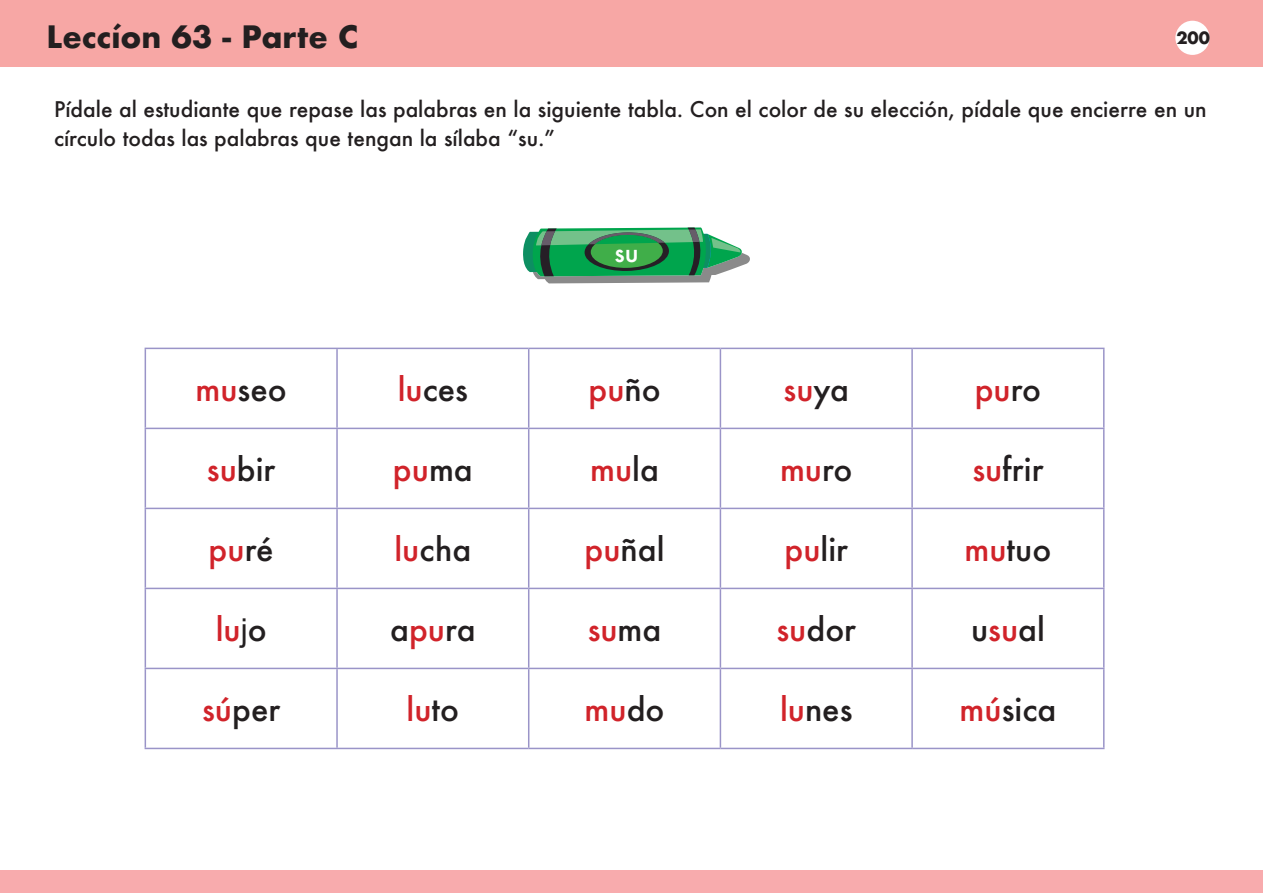
<style>
.page{position:relative;width:1263px;height:893px;background:#fff}
.page>*{position:absolute;margin:0;border:0;box-sizing:border-box;transform-origin:0 0}
.t1{font:500 31.5px "Futura";color:#231f20}
.t2{font:500 31.5px "Futura";color:#d1232a}
.t3{font:700 30px "Futura";color:#231f20}
.t4{font:500 25.5px "Futura";color:#fff}
.t5{font:500 21px/28.5px "Futura";color:#231f20}
.t6{font:700 16.5px "Futura";color:#231f20}
.s1{color:#d1232a}
.s2{color:#231f20}
.s3{font-family:"Arial";font-weight:400;color:#231f20}
</style>
<div class="page">
<div style="left:0;top:871px;width:1263px;height:22px;background:#f8abad"></div>
<div style="left:0;top:0;width:1263px;height:66px;background:#f7a7a5"></div>
<svg style="left:523px;top:227px;width:227px;height:56px;background:#52a574"></svg>
<hr style="left:145px;top:348px;width:192px;height:1px;background:#9a94c8">
<hr style="left:145px;top:349px;width:1px;height:79px;background:#9a94c8">
<hr style="left:337px;top:348px;width:192px;height:1px;background:#9a94c8">
<hr style="left:336px;top:349px;width:2px;height:79px;background:#9a94c8">
<hr style="left:529px;top:348px;width:191px;height:1px;background:#9a94c8">
<hr style="left:528px;top:349px;width:1px;height:79px;background:#9a94c8">
<hr style="left:720px;top:348px;width:192px;height:1px;background:#9a94c8">
<hr style="left:720px;top:349px;width:1px;height:79px;background:#9a94c8">
<hr style="left:912px;top:348px;width:192px;height:1px;background:#9a94c8">
<hr style="left:911px;top:349px;width:2px;height:79px;background:#9a94c8">
<hr style="left:1103px;top:349px;width:1px;height:79px;background:#9a94c8">
<hr style="left:145px;top:428px;width:192px;height:1px;background:#9a94c8">
<hr style="left:145px;top:429px;width:1px;height:79px;background:#9a94c8">
<hr style="left:337px;top:428px;width:192px;height:1px;background:#9a94c8">
<hr style="left:336px;top:429px;width:2px;height:79px;background:#9a94c8">
<hr style="left:529px;top:428px;width:191px;height:1px;background:#9a94c8">
<hr style="left:528px;top:429px;width:1px;height:79px;background:#9a94c8">
<hr style="left:720px;top:428px;width:192px;height:1px;background:#9a94c8">
<hr style="left:720px;top:429px;width:1px;height:79px;background:#9a94c8">
<hr style="left:912px;top:428px;width:192px;height:1px;background:#9a94c8">
<hr style="left:911px;top:429px;width:2px;height:79px;background:#9a94c8">
<hr style="left:1103px;top:429px;width:1px;height:79px;background:#9a94c8">
<hr style="left:145px;top:508px;width:192px;height:1px;background:#9a94c8">
<hr style="left:145px;top:509px;width:1px;height:79px;background:#9a94c8">
<hr style="left:337px;top:508px;width:192px;height:1px;background:#9a94c8">
<hr style="left:336px;top:509px;width:2px;height:79px;background:#9a94c8">
<hr style="left:529px;top:508px;width:191px;height:1px;background:#9a94c8">
<hr style="left:528px;top:509px;width:1px;height:79px;background:#9a94c8">
<hr style="left:720px;top:508px;width:192px;height:1px;background:#9a94c8">
<hr style="left:720px;top:509px;width:1px;height:79px;background:#9a94c8">
<hr style="left:912px;top:508px;width:192px;height:1px;background:#9a94c8">
<hr style="left:911px;top:509px;width:2px;height:79px;background:#9a94c8">
<hr style="left:1103px;top:509px;width:1px;height:79px;background:#9a94c8">
<hr style="left:145px;top:588px;width:192px;height:1px;background:#9a94c8">
<hr style="left:145px;top:589px;width:1px;height:79px;background:#9a94c8">
<hr style="left:337px;top:588px;width:192px;height:1px;background:#9a94c8">
<hr style="left:336px;top:589px;width:2px;height:79px;background:#9a94c8">
<hr style="left:529px;top:588px;width:191px;height:1px;background:#9a94c8">
<hr style="left:528px;top:589px;width:1px;height:79px;background:#9a94c8">
<hr style="left:720px;top:588px;width:192px;height:1px;background:#9a94c8">
<hr style="left:720px;top:589px;width:1px;height:79px;background:#9a94c8">
<hr style="left:912px;top:588px;width:192px;height:1px;background:#9a94c8">
<hr style="left:911px;top:589px;width:2px;height:79px;background:#9a94c8">
<hr style="left:1103px;top:589px;width:1px;height:79px;background:#9a94c8">
<hr style="left:145px;top:668px;width:192px;height:1px;background:#9a94c8">
<hr style="left:145px;top:669px;width:1px;height:79px;background:#9a94c8">
<hr style="left:337px;top:668px;width:192px;height:1px;background:#9a94c8">
<hr style="left:336px;top:669px;width:2px;height:79px;background:#9a94c8">
<hr style="left:529px;top:668px;width:191px;height:1px;background:#9a94c8">
<hr style="left:528px;top:669px;width:1px;height:79px;background:#9a94c8">
<hr style="left:720px;top:668px;width:192px;height:1px;background:#9a94c8">
<hr style="left:720px;top:669px;width:1px;height:79px;background:#9a94c8">
<hr style="left:912px;top:668px;width:192px;height:1px;background:#9a94c8">
<hr style="left:911px;top:669px;width:2px;height:79px;background:#9a94c8">
<hr style="left:1103px;top:669px;width:1px;height:79px;background:#9a94c8">
<hr style="left:145px;top:748px;width:192px;height:1px;background:#9a94c8">
<hr style="left:337px;top:748px;width:192px;height:1px;background:#9a94c8">
<hr style="left:529px;top:748px;width:191px;height:1px;background:#9a94c8">
<hr style="left:720px;top:748px;width:192px;height:1px;background:#9a94c8">
<hr style="left:912px;top:748px;width:192px;height:1px;background:#9a94c8">
<div style="left:1175px;top:21px;width:34px;height:34px;background:#fff;border-radius:50%"></div>
<p class="t3" style="left:47px;top:15px;width:313px">Leccíon 63 - Parte C</p>
<p class="t6" style="left:1176px;top:26px;width:35px">200</p>
<p class="t5" style="left:54px;top:95px;width:1154px">Pídale al estudiante que repase las palabras en la siguiente tabla. Con el color de su elección, pídale que encierre en un círculo todas las palabras que tengan la sílaba “su.”</p>
<p class="t4" style="left:614px;top:235px;width:26px">su</p>
<p class="t1" style="left:196px;top:368px;width:93px"><span class="s1">mu</span>seo</p>
<p class="t1" style="left:398px;top:368px;width:72px"><span class="s1">lu</span>ces</p>
<p class="t2" style="left:588px;top:368px;width:74px">pu<span class="s2">ño</span></p>
<p class="t2" style="left:783px;top:368px;width:67px">su<span class="s2">ya</span></p>
<p class="t2" style="left:975px;top:368px;width:68px">pu<span class="s2">ro</span></p>
<p class="t1" style="left:207px;top:448px;width:70px"><span class="s1">su</span>bir</p>
<p class="t2" style="left:393px;top:448px;width:81px">pu<span class="s2">ma</span></p>
<p class="t2" style="left:590px;top:448px;width:70px">mu<span class="s2">la</span></p>
<p class="t2" style="left:780px;top:448px;width:74px">mu<span class="s2">ro</span></p>
<p class="t1" style="left:972px;top:448px;width:73px"><span class="s1">su</span>frir</p>
<p class="t2" style="left:209px;top:528px;width:67px">pu<span class="s2">ré</span></p>
<p class="t1" style="left:394px;top:528px;width:78px"><span class="s1">lu</span>cha</p>
<p class="t1" style="left:584px;top:528px;width:82px"><span class="s1">pu</span>ñal</p>
<p class="t1" style="left:784px;top:528px;width:65px"><span class="s1">pu</span>lir</p>
<p class="t1" style="left:964px;top:528px;width:88px"><span class="s1">mu</span>tuo</p>
<p class="t2" style="left:216px;top:608px;width:52px">lu<span class="s3">j</span><span class="s2">o</span></p>
<p class="t1" style="left:390px;top:608px;width:87px">a<span class="s1">pu</span>ra</p>
<p class="t2" style="left:588px;top:608px;width:75px">su<span class="s2">ma</span></p>
<p class="t1" style="left:776px;top:608px;width:81px"><span class="s1">su</span>dor</p>
<p class="t1" style="left:971px;top:608px;width:75px">u<span class="s1">su</span>al</p>
<p class="t1" style="left:202px;top:688px;width:80px"><span class="s1">sú</span>per</p>
<p class="t2" style="left:406px;top:688px;width:54px">lu<span class="s2">to</span></p>
<p class="t2" style="left:585px;top:688px;width:81px">mu<span class="s2">do</span></p>
<p class="t1" style="left:780px;top:688px;width:74px"><span class="s1">lu</span>nes</p>
<p class="t1" style="left:960px;top:688px;width:98px"><span class="s1">mú</span>sica</p>
</div>
